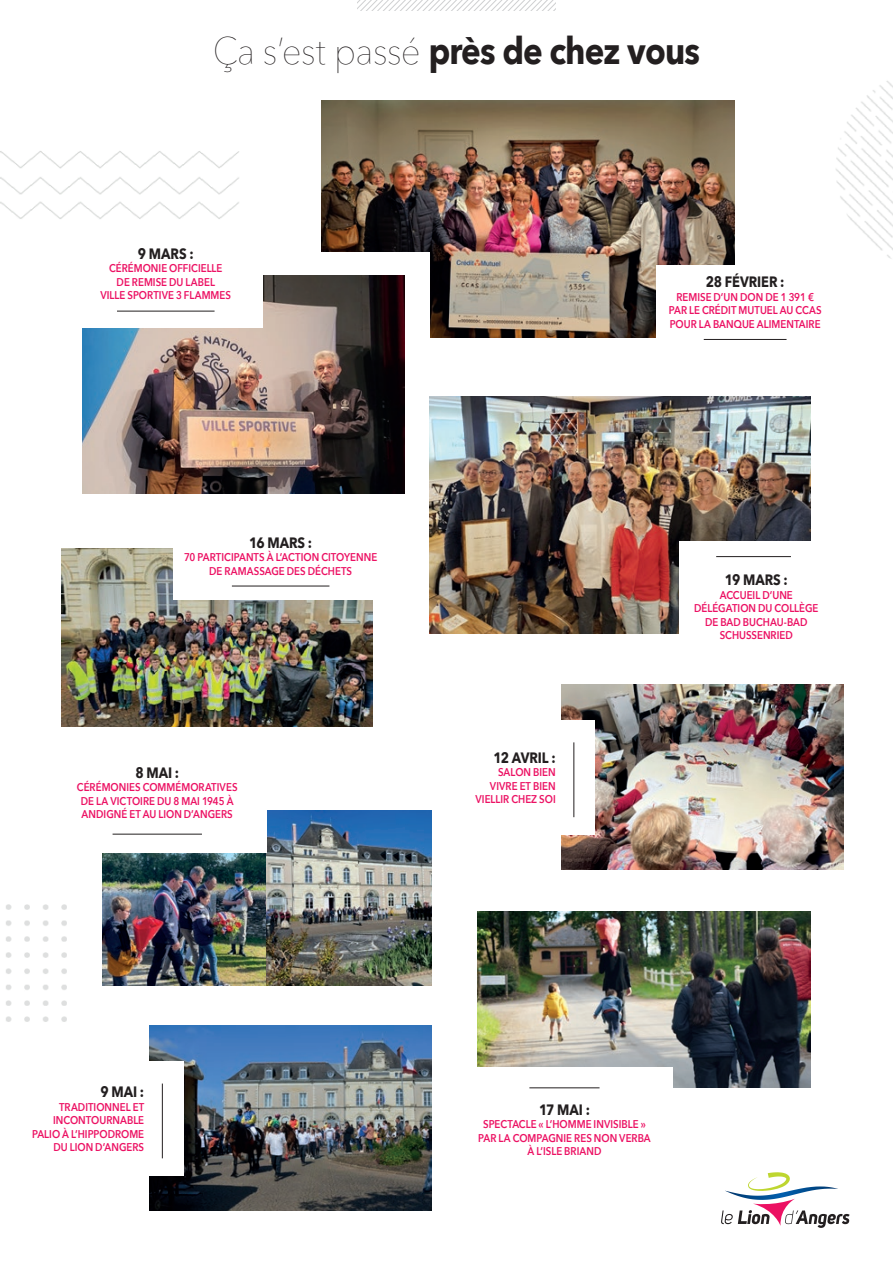
<style>
.page{position:relative;width:893px;height:1263px;background:#fff}
.page>*{position:absolute;margin:0;border:0;box-sizing:border-box;transform-origin:0 0}
.t1{font:700 37.5px "Avenir Next";letter-spacing:-.025em;color:#231f20;scale:.88 1}
.t2{font:700 15px "Avenir Next";color:#231f20;scale:.86 1}
.t3{font:600 11.25px/13.5px "Avenir Next";letter-spacing:.005em;color:#ec1163;text-align:center;scale:.86 1}
.s1{font-weight:200}
</style>
<div class="page">
<img style="left:102px;top:853px;width:165px;height:133px">
<img style="left:267px;top:810px;width:165px;height:176px">
<img style="left:321px;top:101px;width:413px;height:236px">
<div style="left:290px;top:252px;width:139px;height:114px;background:#fff"></div>
<svg style="left:721px;top:1172px;width:129px;height:56px"></svg>
<svg style="left:357px;top:0;width:199px;height:11px"></svg>
<img style="left:429px;top:397px;width:381px;height:237px">
<img style="left:82px;top:275px;width:322px;height:218px">
<div style="left:78px;top:204px;width:184px;height:124px;background:#fff"></div>
<div style="left:656px;top:266px;width:174px;height:72px;background:#fff"></div>
<img style="left:6px;top:904px;width:61px;height:118px">
<img style="left:836px;top:81px;width:57px;height:178px">
<hr style="left:117px;top:311px;width:98px;height:1px;background:#231f20">
<hr style="left:704px;top:339px;width:82px;height:1px;background:#231f20">
<hr style="left:113px;top:834px;width:89px;height:1px;background:#231f20">
<img style="left:0;top:151px;width:239px;height:68px">
<img style="left:477px;top:912px;width:333px;height:175px">
<img style="left:561px;top:685px;width:282px;height:184px">
<img style="left:150px;top:1026px;width:282px;height:184px">
<div style="left:459px;top:1067px;width:213px;height:83px;background:#fff"></div>
<hr style="left:529px;top:1087px;width:70px;height:1px;background:#231f20">
<div style="left:440px;top:720px;width:155px;height:115px;background:#fff"></div>
<div style="left:28px;top:1061px;width:156px;height:115px;background:#fff"></div>
<hr style="left:574px;top:742px;width:1px;height:75px;background:#231f20">
<hr style="left:162px;top:1083px;width:1px;height:75px;background:#231f20">
<div style="left:679px;top:541px;width:204px;height:113px;background:#fff"></div>
<hr style="left:716px;top:556px;width:75px;height:1px;background:#231f20">
<img style="left:62px;top:549px;width:310px;height:177px">
<div style="left:173px;top:527px;width:218px;height:72px;background:#fff"></div>
<hr style="left:232px;top:586px;width:97px;height:1px;background:#231f20">
<h1 class="t1" style="left:213px;top:19px;width:555px"><span class="s1">Ça s’est passé</span> près de chez vous</h1>
<h2 class="t2" style="left:138px;top:240px;width:66px">9 MARS :</h2>
<p class="t3" style="left:100px;top:261px;width:153px">CÉRÉMONIE OFFICIELLE<br>DE REMISE DU LABEL<br>VILLE SPORTIVE 3 FLAMMES</p>
<h2 class="t2" style="left:706px;top:269px;width:93px">28 FÉVRIER :</h2>
<p class="t3" style="left:669px;top:290px;width:179px">REMISE D’UN DON DE 1 391 €<br>PAR LE CRÉDIT MUTUEL AU CCAS<br>POUR LA BANQUE ALIMENTAIRE</p>
<h2 class="t2" style="left:249px;top:530px;width:75px">16 MARS :</h2>
<p class="t3" style="left:184px;top:550px;width:226px">70 PARTICIPANTS À L’ACTION CITOYENNE<br>DE RAMASSAGE DES DÉCHETS</p>
<h2 class="t2" style="left:135px;top:759px;width:52px">8 MAI :</h2>
<p class="t3" style="left:77px;top:780px;width:188px">CÉRÉMONIES COMMÉMORATIVES<br>DE LA VICTOIRE DU 8 MAI 1945 À<br>ANDIGNÉ ET AU LION D’ANGERS</p>
<h2 class="t2" style="left:494px;top:745px;width:74px">12 AVRIL :</h2>
<p class="t3" style="left:475px;top:765px;width:95px;text-align:right">SALON BIEN<br>VIVRE ET BIEN<br>VIELLIR CHEZ SOI</p>
<h2 class="t2" style="left:725px;top:567px;width:75px">19 MARS :</h2>
<p class="t3" style="left:694px;top:588px;width:146px">ACCUEIL D’UNE<br>DÉLÉGATION DU COLLÈGE<br>DE BAD BUCHAU-BAD<br>SCHUSSENRIED</p>
<h2 class="t2" style="left:100px;top:1079px;width:52px">9 MAI :</h2>
<p class="t3" style="left:32px;top:1100px;width:132px;text-align:right">TRADITIONNEL ET<br>INCONTOURNABLE<br>PALIO À L’HIPPODROME<br>DU LION D’ANGERS</p>
<h2 class="t2" style="left:539px;top:1096px;width:61px">17 MAI :</h2>
<p class="t3" style="left:478px;top:1117px;width:202px">SPECTACLE « L’HOMME INVISIBLE »<br>PAR LA COMPAGNIE RES NON VERBA<br>À L’ISLE BRIAND</p>
</div>
